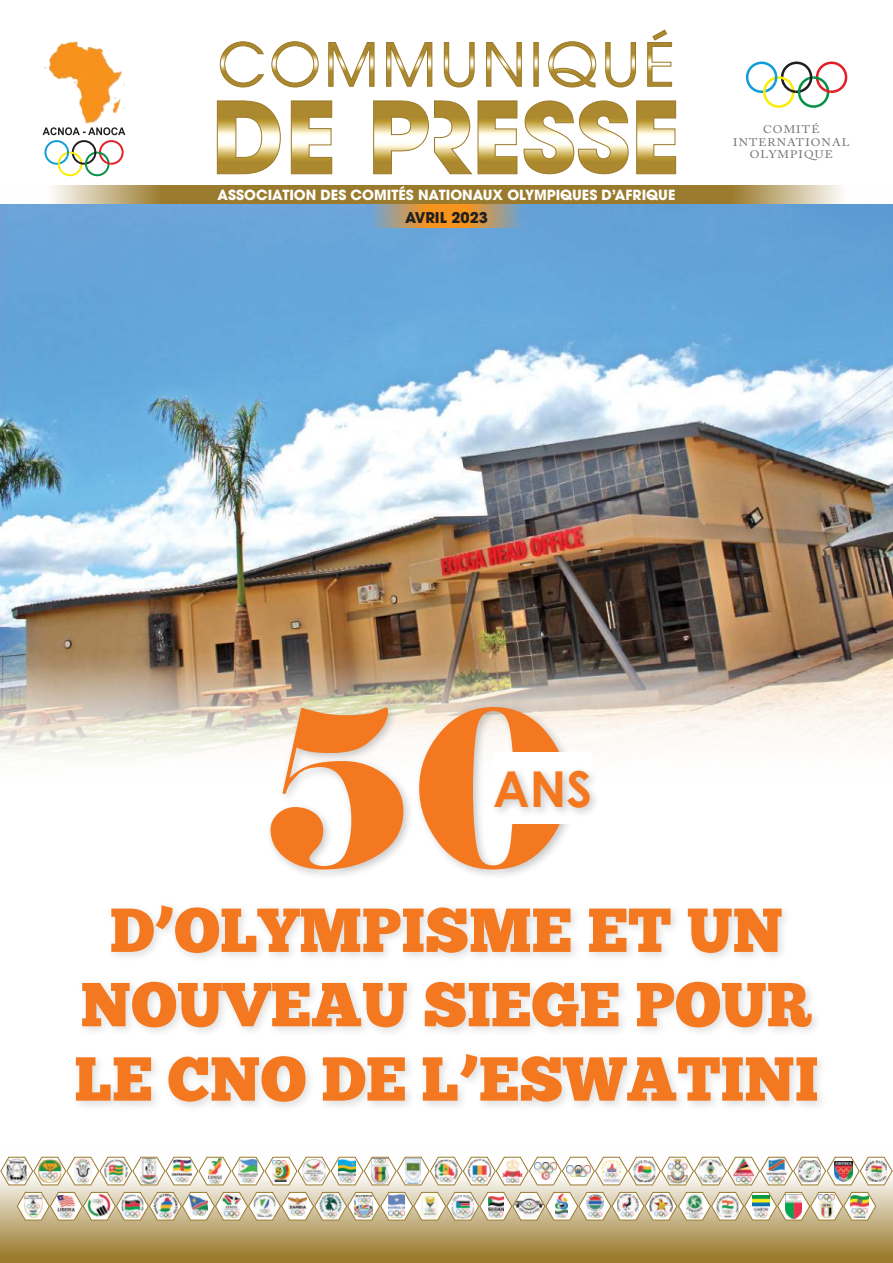
<style>
.page{position:relative;width:893px;height:1263px;background:#fff}
.page>*{position:absolute;margin:0;border:0;box-sizing:border-box;transform-origin:0 0}
.t1{font:61.95px/74.4px "Chunk Five Ex";color:#f47820;text-align:center}
.t2{font:700 49.5px "Century Gothic";color:#f47820}
.t3{font:700 14.7px "ITC Avant Garde Std";color:#221f1f}
.t4{font:700 13.95px "ITC Avant Garde Std";color:#fff}
.t5{font:10.95px/12.5px "Adobe Caslon Pro";letter-spacing:.095em;color:#6c6e70;text-align:center;scale:1.08 1}
</style>
<div class="page">
<svg style="left:0;top:1221px;width:893px;height:42px;background:#ac9252"></svg>
<img style="left:0;top:1156px;width:893px;height:65px">
<img style="left:0;top:204px;width:893px;height:556px">
<svg style="left:367px;top:204px;width:79px;height:24px;background:#be9a67"></svg>
<svg style="left:446px;top:204px;width:80px;height:24px;background:#bf9963"></svg>
<svg style="left:53px;top:186px;width:393px;height:18px;background:#a78b48"></svg>
<svg style="left:446px;top:186px;width:395px;height:18px;background:#a78b47"></svg>
<svg style="left:745px;top:61px;width:103px;height:47px"></svg>
<img style="left:44px;top:41px;width:81px;height:83px">
<svg style="left:43px;top:127px;width:82px;height:50px"></svg>
<svg style="left:220px;top:29px;width:452px;height:59px"></svg>
<svg style="left:217px;top:100px;width:459px;height:74px"></svg>
<div style="left:71px;top:900px;width:757px;height:213px;background:#221f1f;opacity:.15"></div>
<div style="left:265px;top:702px;width:313px;height:178px;background:#221f1f;opacity:.25"></div>
<svg style="left:271px;top:707px;width:296px;height:162px"></svg>
<div style="left:493px;top:753px;width:99px;height:71px;background:#fff"></div>
<div style="left:490px;top:765px;width:111px;height:53px;background:#221f1f;opacity:.25"></div>
<p class="t4" style="left:218px;top:187px;width:459px">ASSOCIATION DES COMITÉS NATIONAUX OLYMPIQUES D’AFRIQUE</p>
<p class="t3" style="left:405px;top:209px;width:84px">AVRIL 2023</p>
<p class="t5" style="left:733px;top:123px;width:109px">COMITÉ<br>INTERNATIONAL<br>OLYMPIQUE</p>
<h2 class="t2" style="left:493px;top:761px;width:100px">ANS</h2>
<h1 class="t1" style="left:74px;top:893px;width:746px">D’OLYMPISME ET UN<br>NOUVEAU SIEGE POUR<br>LE CNO DE L’ESWATINI</h1>
</div>
